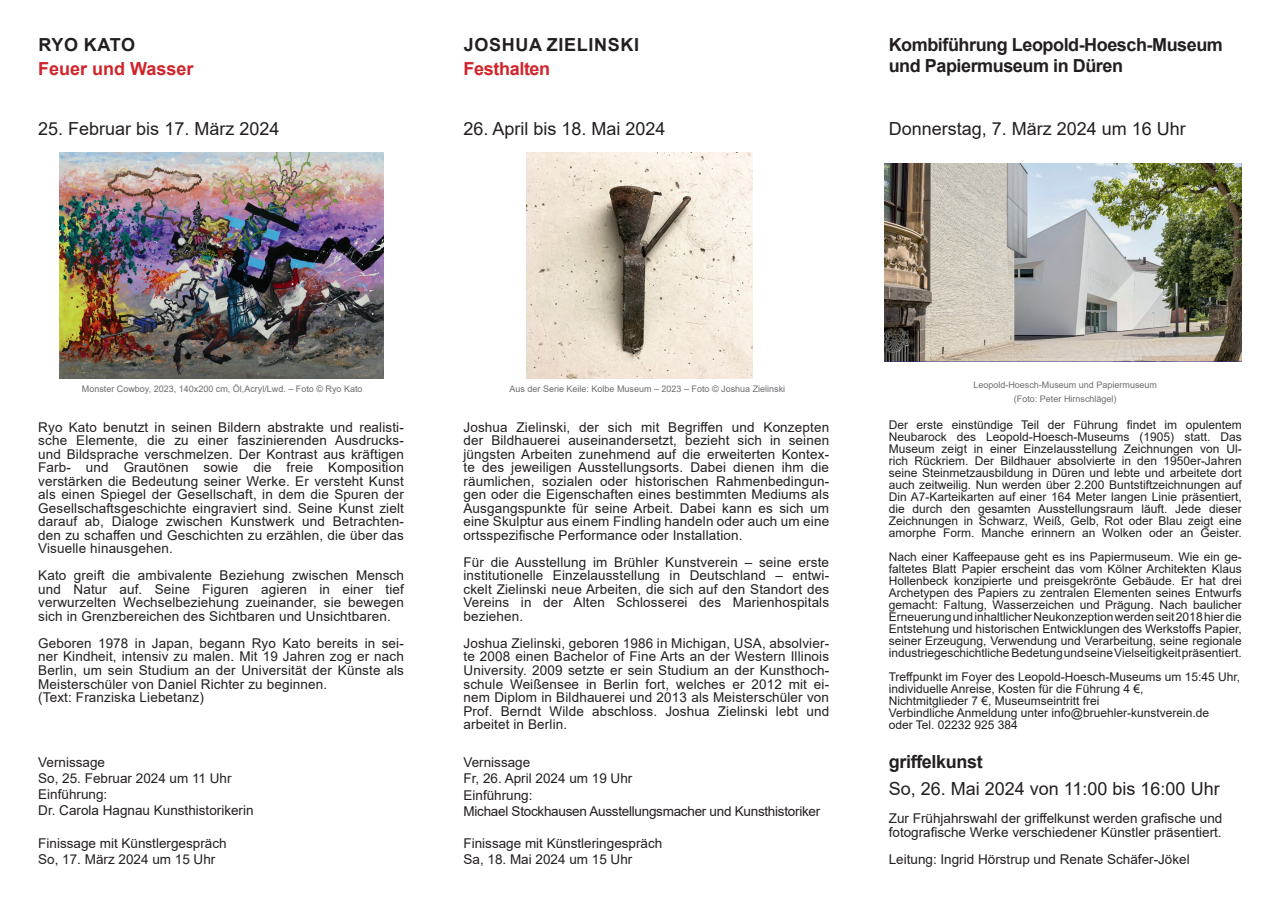
<style>
.page{position:relative;width:1280px;height:910px;background:#fff}
.page>*{position:absolute;margin:0;border:0;box-sizing:border-box;transform-origin:0 0}
.t1{font:18px "Arial";color:#231f20}
.t2{font:700 18px/21.6px "Arial";letter-spacing:-.025em;color:#231f20}
.t3{font:700 18px "Arial";letter-spacing:-.01em;color:#d1232a}
.t4{font:700 18px "Arial";letter-spacing:.035em;color:#231f20}
.t5{font:13.5px/13.5px "Arial";letter-spacing:.01em;color:#231f20}
.t6{font:13.5px/16.2px "Arial";letter-spacing:-.02em;color:#231f20}
.t7{font:12px/12px "Arial";color:#231f20;text-align:justify}
.t8{font:9px/13.5px "Arial";color:#6c6d70;text-align:center}
</style>
<div class="page">
<img style="left:60px;top:152px;width:324px;height:227px">
<img style="left:526px;top:152px;width:227px;height:227px">
<img style="left:884px;top:164px;width:358px;height:198px">
<h1 class="t2" style="left:39px;top:34px;width:98px">RYO KATO</h1>
<h1 class="t3" style="left:38px;top:56px;width:157px">Feuer und Wasser</h1>
<h1 class="t1" style="left:38px;top:117px;width:243px">25. Februar bis 17. März 2024</h1>
<h1 class="t4" style="left:464px;top:32px;width:177px">JOSHUA ZIELINSKI</h1>
<h1 class="t3" style="left:463px;top:56px;width:88px">Festhalten</h1>
<h1 class="t1" style="left:463px;top:116px;width:204px">26. April bis 18. Mai 2024</h1>
<h1 class="t2" style="left:889px;top:34px;width:336px">Kombiführung Leopold-Hoesch-Museum und Papiermuseum in Düren</h1>
<h1 class="t1" style="left:889px;top:116px;width:299px">Donnerstag, 7. März 2024 um 16 Uhr</h1>
<p class="t8" style="left:82px;top:382px;width:282px">Monster Cowboy, 2023, 140x200 cm, Öl,Acryl/Lwd. – Foto © Ryo Kato</p>
<p class="t8" style="left:509px;top:382px;width:277px">Aus der Serie Keile: Kolbe Museum – 2023 – Foto © Joshua Zielinski</p>
<p class="t5" style="left:38px;top:420px;width:367px;text-align:justify">Ryo Kato benutzt in seinen Bildern abstrakte und realisti&shy;sche Elemente, die zu einer faszinierenden Ausdrucks&shy;und Bildsprache verschmelzen. Der Kontrast aus kräftigen Farb- und Grautönen sowie die freie Komposition verstärken die Bedeutung seiner Werke. Er versteht Kunst als einen Spiegel der Gesellschaft, in dem die Spuren der Gesellschaftsgeschichte eingraviert sind. Seine Kunst zielt darauf ab, Dialoge zwischen Kunstwerk und Betrachten&shy;den zu schaffen und Geschichten zu erzählen, die über das Visuelle hinausgehen.</p>
<p class="t5" style="left:38px;top:569px;width:367px;text-align:justify">Kato greift die ambivalente Beziehung zwischen Mensch und Natur auf. Seine Figuren agieren in einer tief verwurzelten Wechselbeziehung zueinander, sie bewegen sich in Grenzbereichen des Sichtbaren und Unsichtbaren.</p>
<p class="t5" style="left:38px;top:636px;width:367px">Geboren 1978 in Japan, begann Ryo Kato bereits in sei&shy;ner Kindheit, intensiv zu malen. Mit 19 Jahren zog er nach Berlin, um sein Studium an der Universität der Künste als Meisterschüler von Daniel Richter zu beginnen.<br>(Text: Franziska Liebetanz)</p>
<p class="t5" style="left:38px;top:754px;width:217px;line-height:16.2px">Vernissage<br>So, 25. Februar 2024 um 11 Uhr<br>Einführung:<br>Dr. Carola Hagnau Kunsthistorikerin</p>
<p class="t5" style="left:38px;top:835px;width:190px;line-height:16.2px">Finissage mit Künstlergespräch<br>So, 17. März 2024 um 15 Uhr</p>
<p class="t5" style="left:463px;top:420px;width:367px;text-align:justify">Joshua Zielinski, der sich mit Begriffen und Konzepten der Bildhauerei auseinandersetzt, bezieht sich in seinen jüngsten Arbeiten zunehmend auf die erweiterten Kontex&shy;te des jeweiligen Ausstellungsorts. Dabei dienen ihm die räumlichen, sozialen oder historischen Rahmenbedingun&shy;gen oder die Eigenschaften eines bestimmten Mediums als Ausgangspunkte für seine Arbeit. Dabei kann es sich um eine Skulptur aus einem Findling handeln oder auch um eine ortsspezifische Performance oder Installation.</p>
<p class="t5" style="left:463px;top:555px;width:367px;text-align:justify">Für die Ausstellung im Brühler Kunstverein – seine erste institutionelle Einzelausstellung in Deutschland – entwi&shy;ckelt Zielinski neue Arbeiten, die sich auf den Standort des Vereins in der Alten Schlosserei des Marienhospitals beziehen.</p>
<p class="t5" style="left:463px;top:636px;width:367px;text-align:justify">Joshua Zielinski, geboren 1986 in Michigan, USA, absolvier&shy;te 2008 einen Bachelor of Fine Arts an der Western Illinois University. 2009 setzte er sein Studium an der Kunsthoch&shy;schule Weißensee in Berlin fort, welches er 2012 mit ei&shy;nem Diplom in Bildhauerei und 2013 als Meisterschüler von Prof. Berndt Wilde abschloss. Joshua Zielinski lebt und arbeitet in Berlin.</p>
<p class="t6" style="left:463px;top:754px;width:358px">Vernissage<br>Fr, 26. April 2024 um 19 Uhr<br>Einführung:<br>Michael Stockhausen Ausstellungsmacher und Kunsthistoriker</p>
<p class="t5" style="left:463px;top:835px;width:200px;line-height:16.2px">Finissage mit Künstleringespräch<br>Sa, 18. Mai 2024 um 15 Uhr</p>
<p class="t8" style="left:973px;top:378px;width:185px">Leopold-Hoesch-Museum und Papiermuseum (Foto: Peter Hirnschlägel)</p>
<p class="t7" style="left:889px;top:418px;width:354px">Der erste einstündige Teil der Führung findet im opulentem Neubarock des Leopold-Hoesch-Museums (1905) statt. Das Museum zeigt in einer Einzelausstellung Zeichnungen von Ul&shy;rich Rückriem. Der Bildhauer absolvierte in den 1950er-Jahren seine Steinmetzausbildung in Düren und lebte und arbeitete dort auch zeitweilig. Nun werden über 2.200 Buntstiftzeichnungen auf Din A7-Karteikarten auf einer 164 Meter langen Linie präsentiert, die durch den gesamten Ausstellungsraum läuft. Jede dieser Zeichnungen in Schwarz, Weiß, Gelb, Rot oder Blau zeigt eine amorphe Form. Manche erinnern an Wolken oder an Geister.</p>
<p class="t7" style="left:889px;top:550px;width:354px">Nach einer Kaffeepause geht es ins Papiermuseum. Wie ein ge&shy;faltetes Blatt Papier erscheint das vom Kölner Architekten Klaus Hollenbeck konzipierte und preisgekrönte Gebäude. Er hat drei Archetypen des Papiers zu zentralen Elementen seines Entwurfs gemacht: Faltung, Wasserzeichen und Prägung. Nach baulicher Erneuerung und inhaltlicher Neukonzeption werden seit 2018 hier die Entstehung und historischen Entwicklungen des Werkstoffs Papier, seiner Erzeugung, Verwendung und Verarbeitung, seine regionale industriegeschichtliche Bedetung und seine Vielseitigkeit präsentiert.</p>
<p class="t7" style="left:889px;top:670px;width:353px;text-align:left">Treffpunkt im Foyer des Leopold-Hoesch-Museums um 15:45 Uhr, individuelle Anreise, Kosten für die Führung 4 €,<br>Nichtmitglieder 7 €, Museumseintritt frei<br>Verbindliche Anmeldung unter info@bruehler-kunstverein.de<br>oder Tel. 02232 925 384</p>
<h1 class="t2" style="left:889px;top:751px;width:95px">griffelkunst</h1>
<h1 class="t1" style="left:889px;top:776px;width:332px">So, 26. Mai 2024 von 11:00 bis 16:00 Uhr</h1>
<p class="t5" style="left:889px;top:811px;width:335px">Zur Frühjahrswahl der griffelkunst werden grafische und fotografische Werke verschiedener Künstler präsentiert.</p>
<p class="t5" style="left:889px;top:852px;width:302px">Leitung: Ingrid Hörstrup und Renate Schäfer-Jökel</p>
</div>
